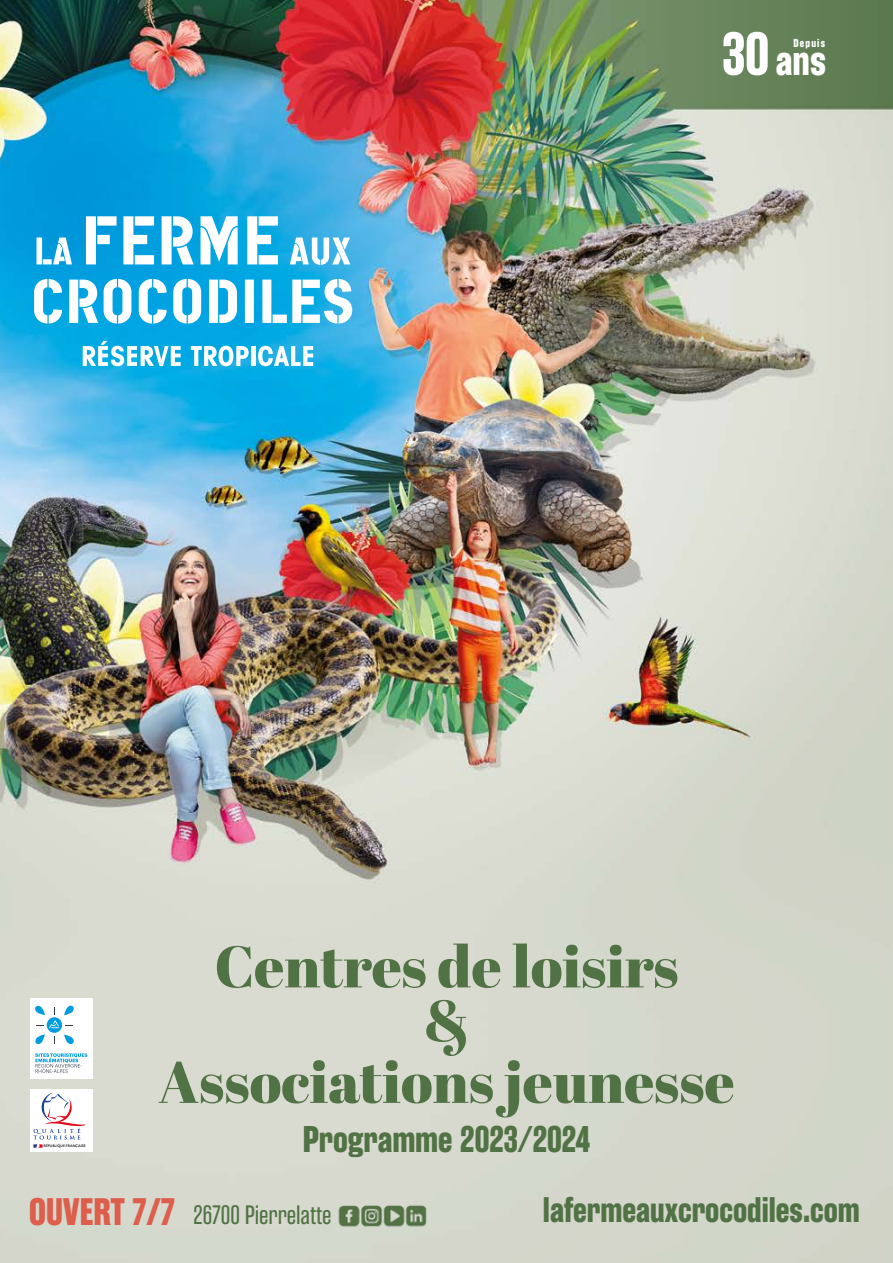
<style>
.page{position:relative;width:893px;height:1263px;background:#fff}
.page>*{position:absolute;margin:0;border:0;box-sizing:border-box;transform-origin:0 0}
.t1{font:58.5px/54px "Abril Fatface";color:#517244;text-align:center}
.t2{font:700 42.3px "Rama Gothic E";color:#fff}
.t3{font:700 37.2px "Rama Gothic E";color:#517244}
.t4{font:700 35.55px "Rama Gothic E";color:#517244}
.t5{font:26.55px "Rama Gothic E";color:#517244}
.t6{font:700 11.55px "Rama Gothic E";letter-spacing:.095em;color:#fff}
.t7{font:500 3.6px "Marianne";letter-spacing:-.01em;color:#000}
.s1{font-size:60.3px}
.s2{font-weight:700;font-size:38.25px;color:#de5e4c}
</style>
<div class="page">
<img style="left:0;top:0;width:893px;height:1263px">
<svg style="left:83px;top:341px;width:98px;height:25px"></svg>
<svg style="left:191px;top:346px;width:58px;height:20px"></svg>
<hr style="left:251px;top:346px;width:4px;height:20px;background:#fff">
<svg style="left:258px;top:346px;width:55px;height:20px"></svg>
<svg style="left:34px;top:216px;width:318px;height:108px"></svg>
<div style="left:30px;top:1089px;width:62px;height:63px;background:#fff"></div>
<svg style="left:33px;top:1092px;width:53px;height:56px"></svg>
<div style="left:30px;top:999px;width:62px;height:80px;background:#fff"></div>
<svg style="left:35px;top:1053px;width:52px;height:20px"></svg>
<svg style="left:35px;top:1005px;width:39px;height:40px"></svg>
<img style="left:337px;top:1186px;width:91px;height:53px">
<p class="t2" style="left:722px;top:36px;width:105px"><span class="s1">30</span> ans</p>
<p class="t6" style="left:794px;top:36px;width:33px">Depuis</p>
<p class="t7" style="left:44px;top:1143px;width:44px">RÉPUBLIQUE FRANÇAISE</p>
<p class="t1" style="left:214px;top:938px;width:465px">Centres de loisirs &amp;</p>
<p class="t1" style="left:158px;top:1053px;width:578px">Associations jeunesse</p>
<p class="t3" style="left:303px;top:1118px;width:289px">Programme 2023⁄2024</p>
<p class="t5" style="left:29px;top:1200px;width:304px"><span class="s2">OUVERT 7/7</span> 26700 Pierrelatte</p>
<p class="t4" style="left:543px;top:1190px;width:318px">lafermeauxcrocodiles.com</p>
</div>
